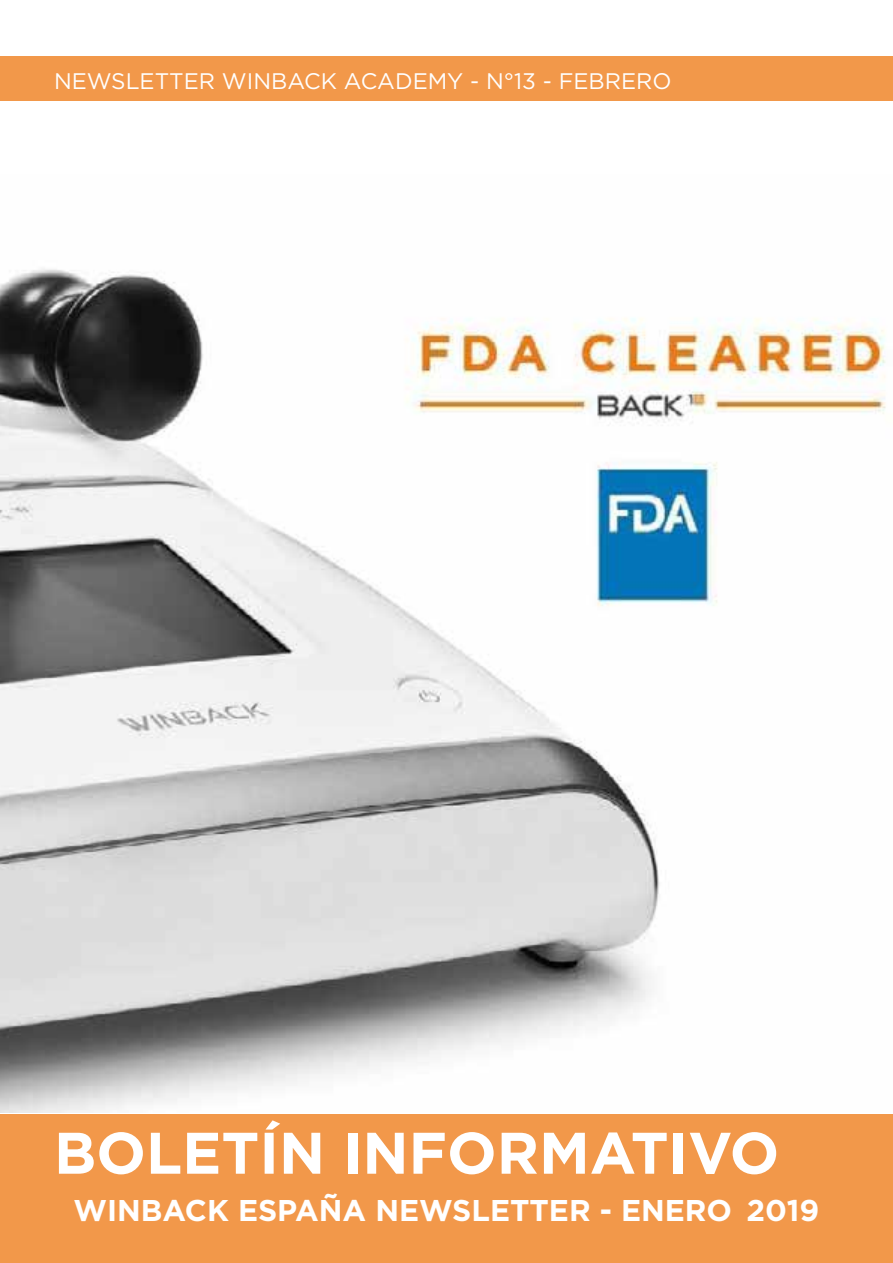
<style>
.page{position:relative;width:893px;height:1263px;background:#fff}
.page>*{position:absolute;margin:0;border:0;box-sizing:border-box;transform-origin:0 0}
.t1{font:700 58.5px "Gotham";color:#fff}
.t2{font:700 30px "Gotham";color:#fff}
.t3{font:22.5px "Gotham";color:#fff}
</style>
<div class="page">
<img style="left:0;top:269px;width:886px;height:844px">
<div style="left:0;top:56px;width:893px;height:45px;background:#f2984a"></div>
<div style="left:0;top:1114px;width:893px;height:149px;background:#f2984a"></div>
<p class="t3" style="left:54px;top:67px;width:619px">NEWSLETTER WINBACK ACADEMY - N°13 - FEBRERO</p>
<h1 class="t1" style="left:54px;top:1114px;width:727px">BOLETÍN INFORMATIVO</h1>
<h2 class="t2" style="left:74px;top:1190px;width:747px">WINBACK ESPAÑA NEWSLETTER - ENERO 2019</h2>
</div>
